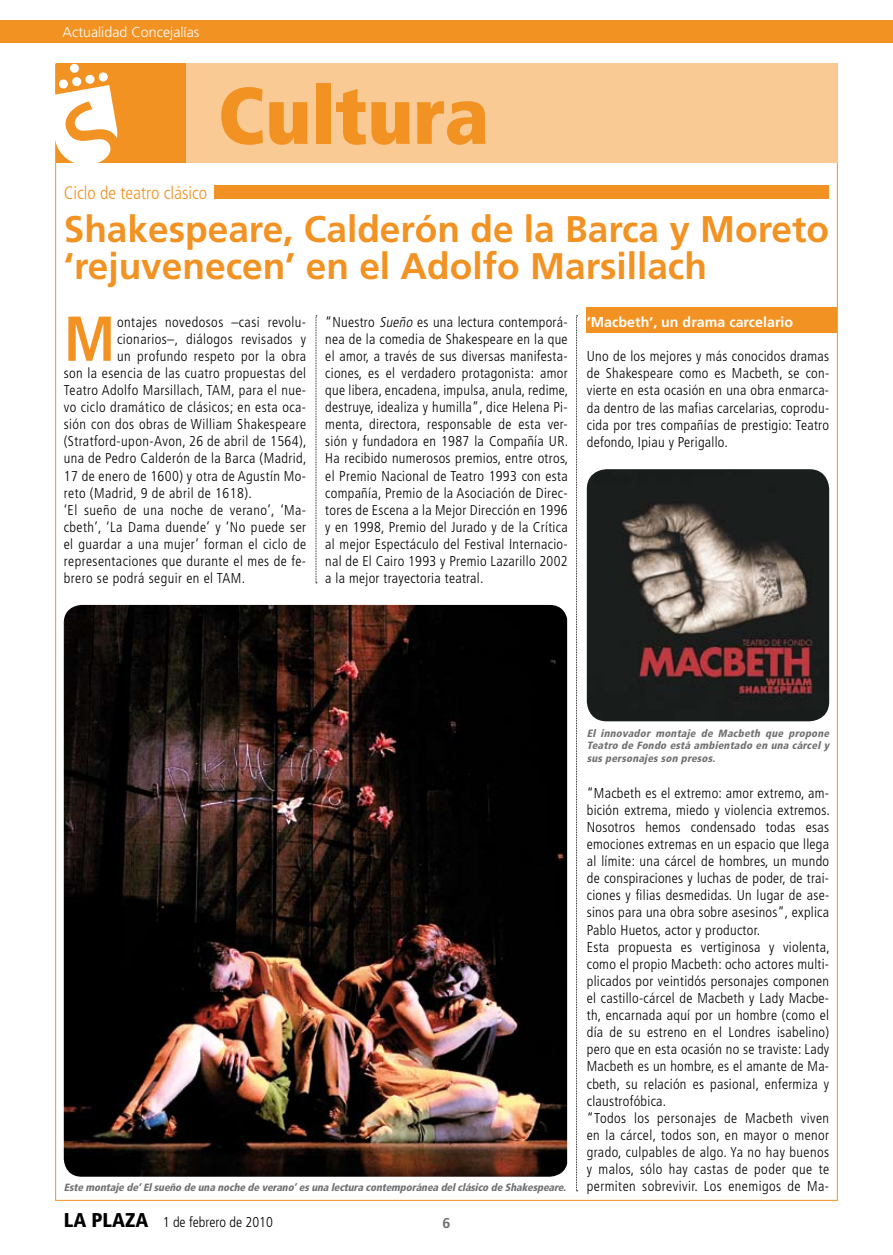
<style>
.page{position:relative;width:893px;height:1255px;background:#fff}
.page>*{position:absolute;margin:0;border:0;box-sizing:border-box;transform-origin:0 0}
.t1{font:900 condensed 79.95px "Frutiger";color:#f29222}
.t2{font:700 condensed 63.3px "Frutiger";color:#f29222}
.t3{font:700 37.05px/37px "Frutiger";color:#f29222}
.t4{font:300 condensed 18px "Frutiger";color:#f29222}
.t5{font:300 condensed 14.25px/17.1px "Frutiger";letter-spacing:.02em;color:#000;text-align:justify}
.t6{font:700 14.25px "Frutiger";color:#fff}
.t7{font:300 condensed 14.25px "Frutiger";color:#000}
.t8{font:300 14.25px "Frutiger";color:#fff}
.t9{font:700 14.25px "Frutiger";color:#707173}
.t10{font:italic 900 condensed 10.5px/12px "Frutiger";color:#707173;text-align:justify}
.s1{font-style:italic}
.s2{font-weight:900;font-size:19.95px}
</style>
<div class="page">
<div style="left:0;top:20px;width:893px;height:23px;background:#f29222"></div>
<div style="left:138px;top:64px;width:700px;height:99px;background:#faca94"></div>
<div style="left:56px;top:64px;width:130px;height:99px;background:#f29222"></div>
<div style="left:72px;top:77px;width:10px;height:9px;background:#fff;border-radius:4px"></div>
<div style="left:70px;top:63px;width:9px;height:10px;background:#fff;border-radius:4px"></div>
<div style="left:59px;top:79px;width:9px;height:10px;background:#fff;border-radius:4px"></div>
<svg style="left:85px;top:74px;width:10px;height:10px"></svg>
<svg style="left:98px;top:72px;width:10px;height:10px"></svg>
<svg style="left:55px;top:85px;width:62px;height:83px"></svg>
<img style="left:64px;top:605px;width:503px;height:571px">
<img style="left:587px;top:469px;width:242px;height:252px">
<div style="left:587px;top:308px;width:250px;height:25px;background:#f29222"></div>
<div style="left:215px;top:185px;width:614px;height:13px;background:#f29222"></div>
<svg style="left:316px;top:315px;width:1px;height:268px"></svg>
<svg style="left:576px;top:315px;width:2px;height:876px"></svg>
<p class="t8" style="left:63px;top:24px;width:138px">Actualidad Concejalías</p>
<h1 class="t1" style="left:218px;top:67px;width:272px">Cultura</h1>
<p class="t4" style="left:64px;top:182px;width:145px">Ciclo de teatro clásico</p>
<h3 class="t3" style="left:64px;top:210px;width:767px">Shakespeare, Calderón de la Barca y Moreto ‘rejuvenecen’ en el Adolfo Marsillach</h3>
<h2 class="t2" style="left:64px;top:301px;width:53px">M</h2>
<p class="t5" style="left:117px;top:313px;width:190px">ontajes novedosos –casi revolu-</p>
<p class="t5" style="left:325px;top:313px;width:244px">“Nuestro <span class="s1">Sueño</span> es una lectura contemporá&shy;nea de la comedia de Shakespeare en la que el amor, a través de sus diversas manifesta&shy;ciones, es el verdadero protagonista: amor que libera, encadena, impulsa, anula, redime, destruye, idealiza y humilla”, dice Helena Pi&shy;menta, directora, responsable de esta ver&shy;sión y fundadora en 1987 la Compañía UR.<br>Ha recibido numerosos premios, entre otros, el Premio Nacional de Teatro 1993 con esta compañía, Premio de la Asociación de Direc&shy;tores de Escena a la Mejor Dirección en 1996 y en 1998, Premio del Jurado y de la Crítica al mejor Espectáculo del Festival Internacio&shy;nal de El Cairo 1993 y Premio Lazarillo 2002 a la mejor trayectoria teatral.</p>
<p class="t6" style="left:587px;top:313px;width:208px">‘Macbeth’, un drama carcelario</p>
<p class="t5" style="left:587px;top:348px;width:244px">Uno de los mejores y más conocidos dramas de Shakespeare como es Macbeth, se con&shy;vierte en esta ocasión en una obra enmarca&shy;da dentro de las mafias carcelarias, coprodu&shy;cida por tres compañías de prestigio: Teatro defondo, Ipiau y Perigallo.</p>
<p class="t5" style="left:117px;top:330px;width:190px">cionarios–, diálogos revisados y</p>
<p class="t5" style="left:117px;top:347px;width:190px">un profundo respeto por la obra</p>
<p class="t5" style="left:64px;top:364px;width:244px">son la esencia de las cuatro propuestas del</p>
<p class="t5" style="left:64px;top:382px;width:244px">Teatro Adolfo Marsillach, TAM, para el nue-</p>
<p class="t5" style="left:64px;top:399px;width:244px">vo ciclo dramático de clásicos; en esta oca-</p>
<p class="t5" style="left:64px;top:416px;width:244px">sión con dos obras de William Shakespeare</p>
<p class="t5" style="left:64px;top:433px;width:244px">(Stratford-upon-Avon, 26 de abril de 1564),</p>
<p class="t5" style="left:64px;top:450px;width:244px">una de Pedro Calderón de la Barca (Madrid,</p>
<p class="t5" style="left:64px;top:467px;width:244px">17 de enero de 1600) y otra de Agustín Mo-</p>
<p class="t5" style="left:64px;top:484px;width:190px">reto (Madrid, 9 de abril de 1618).</p>
<p class="t5" style="left:64px;top:501px;width:244px">‘El sueño de una noche de verano’, ‘Ma-</p>
<p class="t5" style="left:64px;top:518px;width:244px">cbeth’, ‘La Dama duende’ y ‘No puede ser</p>
<p class="t5" style="left:64px;top:535px;width:244px">el guardar a una mujer’ forman el ciclo de</p>
<p class="t5" style="left:64px;top:553px;width:244px">representaciones que durante el mes de fe-</p>
<p class="t5" style="left:64px;top:570px;width:183px">brero se podrá seguir en el TAM.</p>
<p class="t10" style="left:64px;top:1181px;width:506px">Este montaje de‘Elsueño de una noche de verano’esuna lectura contemporánea delclásico de Shakespeare.</p>
<p class="t7" style="left:64px;top:1214px;width:211px"><span class="s2">LA PLAZA</span> 1 de febrero de 2010</p>
<p class="t9" style="left:442px;top:1214px;width:9px">6</p>
<p class="t10" style="left:587px;top:727px;width:247px">El innovador montaje de Macbeth que propone Teatro de Fondo está ambientado en una cárcel y sus personajes son presos.</p>
<p class="t5" style="left:587px;top:784px;width:244px;text-align:left">“Macbeth es el extremo: amor extremo, am&shy;bición extrema, miedo y violencia extremos.<br>Nosotros hemos condensado todas esas emociones extremas en un espacio que llega al límite: una cárcel de hombres, un mundo de conspiraciones y luchas de poder, de trai&shy;ciones y filias desmedidas. Un lugar de ase&shy;sinos para una obra sobre asesinos”, explica Pablo Huetos, actor y productor.<br>Esta propuesta es vertiginosa y violenta, como el propio Macbeth: ocho actores multi&shy;plicados por veintidós personajes componen el castillo-cárcel de Macbeth y Lady Macbe&shy;th, encarnada aquí por un hombre (como el día de su estreno en el Londres isabelino) pero que en esta ocasión no se traviste: Lady Macbeth es un hombre, es el amante de Ma&shy;cbeth, su relación es pasional, enfermiza y claustrofóbica.<br>“Todos los personajes de Macbeth viven en la cárcel, todos son, en mayor o menor grado, culpables de algo. Ya no hay buenos y malos, sólo hay castas de poder que te permiten sobrevivir. Los enemigos de Ma-</p>
</div>
